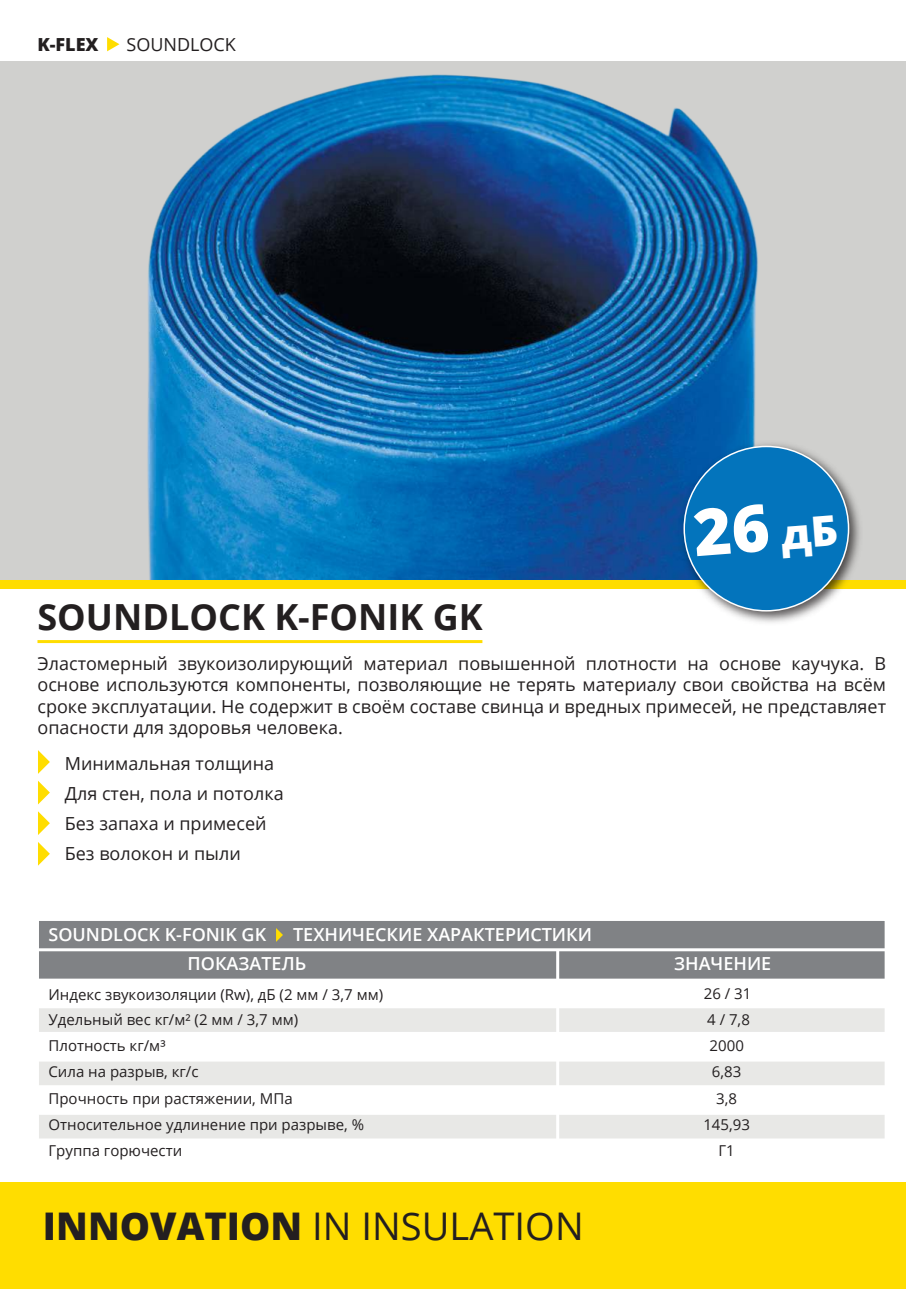
<style>
.page{position:relative;width:906px;height:1289px;background:#fff}
.page>*{position:absolute;margin:0;border:0;box-sizing:border-box;transform-origin:0 0}
.t1{font:800 64.95px "Open Sans";color:#fff}
.t2{font:38.1px "Open Sans";color:#231f20}
.t3{font:700 36px "Open Sans";color:#231f20}
.t4{font:18px/21.6px "Open Sans";color:#231f20;text-align:justify}
.t5{font:600 18px/28.7px "Open Sans";color:#fff}
.t6{font:800 18px "Open Sans";color:#231f20}
.t7{font:15px/26.2px "Open Sans";color:#231f20}
.s1{font-size:41.85px}
.s2{font-weight:800}
</style>
<div class="page">
<div style="left:0;top:1182px;width:906px;height:106px;background:#fd0"></div>
<svg style="left:107px;top:37px;width:12px;height:14px"></svg>
<img style="left:0;top:61px;width:906px;height:519px">
<div style="left:0;top:580px;width:906px;height:8px;background:#fd0"></div>
<hr style="left:37px;top:640px;width:445px;height:3px;background:#fd0">
<img style="left:674px;top:437px;width:193px;height:186px">
<div style="left:684px;top:446px;width:164px;height:165px;background:#0374bc;border-radius:50%"></div>
<svg style="left:38px;top:750px;width:12px;height:23px"></svg>
<svg style="left:38px;top:780px;width:12px;height:24px"></svg>
<svg style="left:38px;top:842px;width:12px;height:23px"></svg>
<svg style="left:38px;top:811px;width:12px;height:24px"></svg>
<div style="left:38px;top:919px;width:848px;height:61px;background:#808285"></div>
<div style="left:37px;top:1006px;width:849px;height:27px;background:#e8e8e6"></div>
<div style="left:37px;top:1059px;width:849px;height:27px;background:#e8e8e6"></div>
<div style="left:37px;top:1113px;width:849px;height:27px;background:#e8e8e6"></div>
<div style="left:36px;top:917px;width:851px;height:251px;border:3px solid #fff"></div>
<hr style="left:37px;top:1138px;width:849px;height:3px;background:#fff">
<hr style="left:37px;top:1111px;width:849px;height:3px;background:#fff">
<hr style="left:37px;top:1085px;width:849px;height:3px;background:#fff">
<hr style="left:37px;top:1058px;width:849px;height:3px;background:#fff">
<hr style="left:37px;top:1031px;width:849px;height:3px;background:#fff">
<hr style="left:37px;top:1005px;width:849px;height:3px;background:#fff">
<hr style="left:37px;top:978px;width:849px;height:3px;background:#fff">
<hr style="left:37px;top:948px;width:849px;height:3px;background:#fff">
<hr style="left:556px;top:949px;width:3px;height:215px;background:#fff">
<svg style="left:276px;top:928px;width:7px;height:13px"></svg>
<p class="t6" style="left:37px;top:35px;width:63px">K-FLEX</p>
<p class="t4" style="left:126px;top:34px;width:111px">SOUNDLOCK</p>
<h1 class="t1" style="left:691px;top:496px;width:146px;rotate:-4deg">26 <span class="s1">дБ</span></h1>
<h3 class="t3" style="left:37px;top:592px;width:447px">SOUNDLOCK K-FONIK GK</h3>
<p class="t4" style="left:37px;top:651px;width:850px">Эластомерный звукоизолирующий материал повышенной плотности на основе каучука. В основе используются компоненты, позволяющие не терять материалу свои свойства на всём сроке эксплуатации. Не содержит в своём составе свинца и вредных примесей, не представляет опасности для здоровья человека.</p>
<p class="t4" style="left:65px;top:748px;width:220px;line-height:30px;text-align:left">Минимальная толщина<br>Для стен, пола и потолка<br>Без запаха и примесей<br>Без волокон и пыли</p>
<p class="t5" style="left:188px;top:920px;width:406px;text-indent:105px">ТЕХНИЧЕСКИЕ ХАРАКТЕРИСТИКИ<br>ПОКАЗАТЕЛЬ</p>
<p class="t5" style="left:49px;top:920px;width:219px">SOUNDLOCK K-FONIK GK</p>
<p class="t5" style="left:674px;top:948px;width:99px">ЗНАЧЕНИЕ</p>
<p class="t7" style="left:49px;top:980px;width:336px">Индекс звукоизоляции (Rw), дБ (2 мм / 3,7 мм)</p>
<p class="t7" style="left:704px;top:980px;width:49px">26 / 31</p>
<p class="t7" style="left:49px;top:1006px;width:251px">Удельный вес кг/м² (2 мм / 3,7 мм)</p>
<p class="t7" style="left:707px;top:1006px;width:44px">4 / 7,8</p>
<p class="t7" style="left:49px;top:1032px;width:317px">Плотность кг/м³<br>Сила на разрыв, кг/с<br>Прочность при растяжении, МПа<br>Относительное удлинение при разрыве, %<br>Группа горючести</p>
<h2 class="t2" style="left:43px;top:1199px;width:542px"><span class="s2">INNOVATION</span> IN INSULATION</h2>
<p class="t7" style="left:709px;top:1032px;width:36px">2000<br>6,83</p>
<p class="t7" style="left:703px;top:1084px;width:48px;text-align:center">3,8<br>145,93</p>
<p class="t7" style="left:718px;top:1137px;width:18px">Г1</p>
</div>
